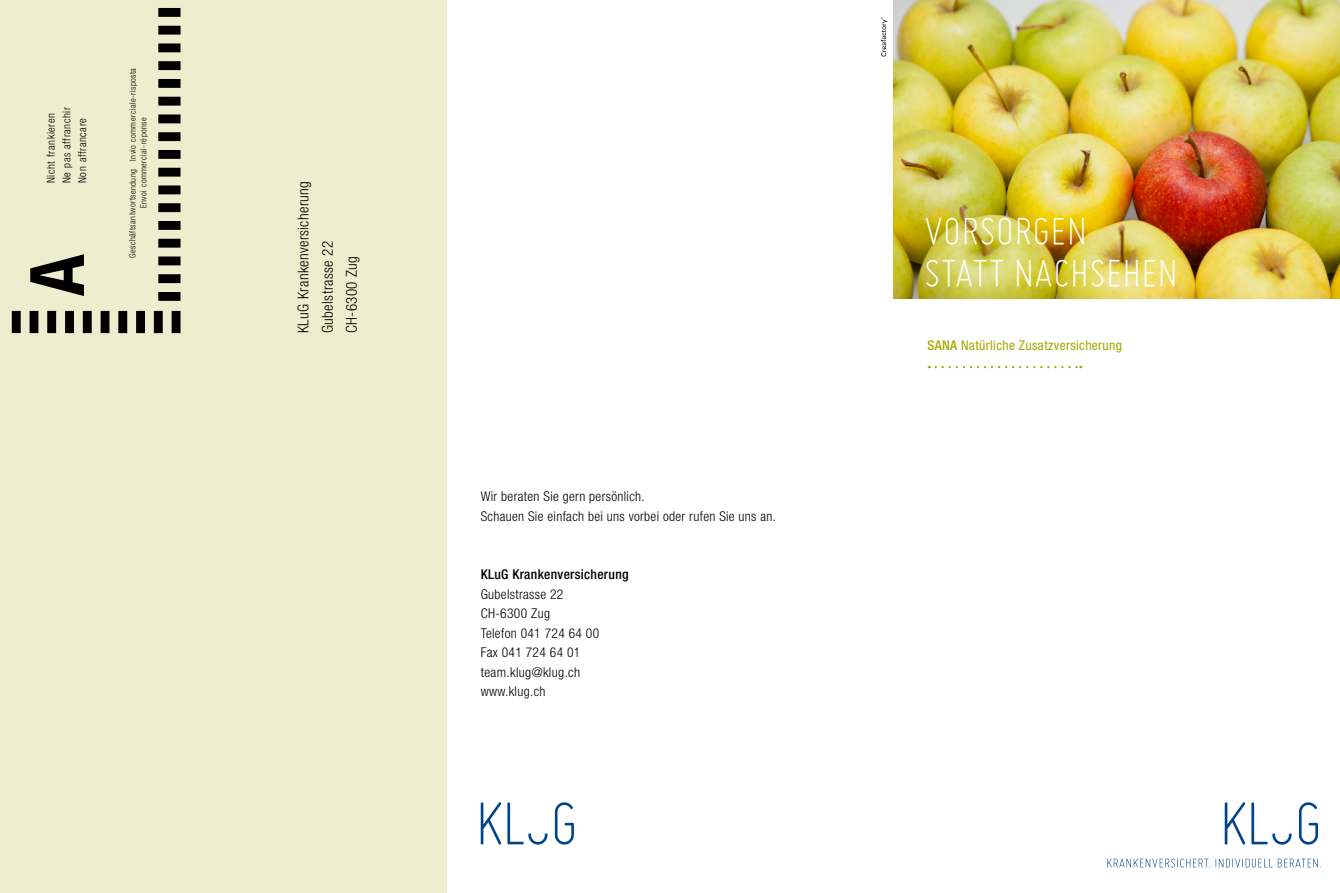
<style>
.page{position:relative;width:1340px;height:893px;background:#fff}
.page>*{position:absolute;margin:0;border:0;box-sizing:border-box;transform-origin:0 0}
.t1{font:700 condensed 75.15px "Helvetica Neue";color:#000}
.t2{font:300 43.5px/42px "Miso";letter-spacing:.01em;color:#fff}
.t3{font:300 condensed 15px/24px "Helvetica Neue";letter-spacing:.025em;color:#000}
.t4{font:300 condensed 13.5px/19.5px "Helvetica Neue";letter-spacing:.025em;color:#000}
.t5{font:condensed 13.5px "Helvetica Neue";letter-spacing:.025em;color:#a4a900}
.t6{font:500 condensed 13.5px "Helvetica Neue";letter-spacing:.025em;color:#000}
.t7{font:300 condensed 10.95px/15.6px "Helvetica Neue";letter-spacing:.05em;color:#000}
.t8{font:300 condensed 8.55px/10.9px "Helvetica Neue";letter-spacing:.05em;color:#000;text-align:center}
.s1{font-weight:500}
</style>
<div class="page">
<svg style="left:481px;top:802px;width:20px;height:43px"></svg>
<svg style="left:555px;top:802px;width:19px;height:43px"></svg>
<svg style="left:507px;top:802px;width:40px;height:43px"></svg>
<svg style="left:1107px;top:858px;width:214px;height:10px"></svg>
<svg style="left:1224px;top:802px;width:21px;height:43px"></svg>
<svg style="left:1299px;top:802px;width:18px;height:43px"></svg>
<svg style="left:1251px;top:802px;width:40px;height:43px"></svg>
<div style="left:0;top:0;width:446px;height:893px;background:#edeecd"></div>
<div style="left:12px;top:311px;width:9px;height:22px;background:#000"></div>
<div style="left:30px;top:311px;width:8px;height:22px;background:#000"></div>
<div style="left:47px;top:311px;width:9px;height:22px;background:#000"></div>
<div style="left:65px;top:311px;width:9px;height:22px;background:#000"></div>
<div style="left:83px;top:311px;width:9px;height:22px;background:#000"></div>
<div style="left:101px;top:311px;width:8px;height:22px;background:#000"></div>
<div style="left:118px;top:311px;width:9px;height:22px;background:#000"></div>
<div style="left:136px;top:311px;width:9px;height:22px;background:#000"></div>
<div style="left:154px;top:311px;width:9px;height:22px;background:#000"></div>
<div style="left:172px;top:311px;width:8px;height:22px;background:#000"></div>
<div style="left:158px;top:292px;width:22px;height:9px;background:#000"></div>
<div style="left:158px;top:274px;width:22px;height:9px;background:#000"></div>
<div style="left:158px;top:256px;width:22px;height:9px;background:#000"></div>
<div style="left:158px;top:239px;width:22px;height:9px;background:#000"></div>
<div style="left:158px;top:221px;width:22px;height:9px;background:#000"></div>
<div style="left:158px;top:203px;width:22px;height:9px;background:#000"></div>
<div style="left:158px;top:185px;width:22px;height:9px;background:#000"></div>
<div style="left:158px;top:168px;width:22px;height:9px;background:#000"></div>
<div style="left:158px;top:150px;width:22px;height:9px;background:#000"></div>
<div style="left:158px;top:132px;width:22px;height:9px;background:#000"></div>
<div style="left:158px;top:114px;width:22px;height:9px;background:#000"></div>
<div style="left:158px;top:97px;width:22px;height:9px;background:#000"></div>
<div style="left:158px;top:79px;width:22px;height:9px;background:#000"></div>
<div style="left:158px;top:61px;width:22px;height:9px;background:#000"></div>
<div style="left:158px;top:43px;width:22px;height:9px;background:#000"></div>
<div style="left:158px;top:26px;width:22px;height:9px;background:#000"></div>
<div style="left:158px;top:8px;width:22px;height:9px;background:#000"></div>
<img style="left:893px;top:0;width:446px;height:298px">
<svg style="left:881px;top:17px;width:6px;height:40px"></svg>
<svg style="left:935px;top:366px;width:146px;height:2px"></svg>
<p class="t7" style="left:43px;top:183px;width:77px;rotate:-90deg">Nicht frankieren<br>Ne pas affranchir<br>Non affrancare</p>
<h1 class="t1" style="left:12px;top:296px;width:43px;rotate:-90deg">A</h1>
<p class="t8" style="left:127px;top:258px;width:191px;rotate:-90deg">Geschäftsantwortsendung Invio commerciale-risposta<br>Envoi commercial-réponse</p>
<p class="t3" style="left:291px;top:333px;width:154px;rotate:-90deg">KLuG Krankenversicherung<br>Gubelstrasse 22<br>CH-6300 Zug</p>
<p class="t4" style="left:480px;top:486px;width:297px">Wir beraten Sie gern persönlich.<br>Schauen Sie einfach bei uns vorbei oder rufen Sie uns an.</p>
<p class="t6" style="left:480px;top:566px;width:149px">KLuG Krankenversicherung</p>
<p class="t4" style="left:480px;top:584px;width:120px">Gubelstrasse 22<br>CH-6300 Zug<br>Telefon 041 724 64 00<br>Fax 041 724 64 01 team.klug@klug.ch www.klug.ch</p>
<h2 class="t2" style="left:924px;top:209px;width:255px">VORSORGEN<br>STATT NACHSEHEN</h2>
<p class="t5" style="left:927px;top:337px;width:196px"><span class="s1">SANA</span> Natürliche Zusatzversicherung</p>
</div>
